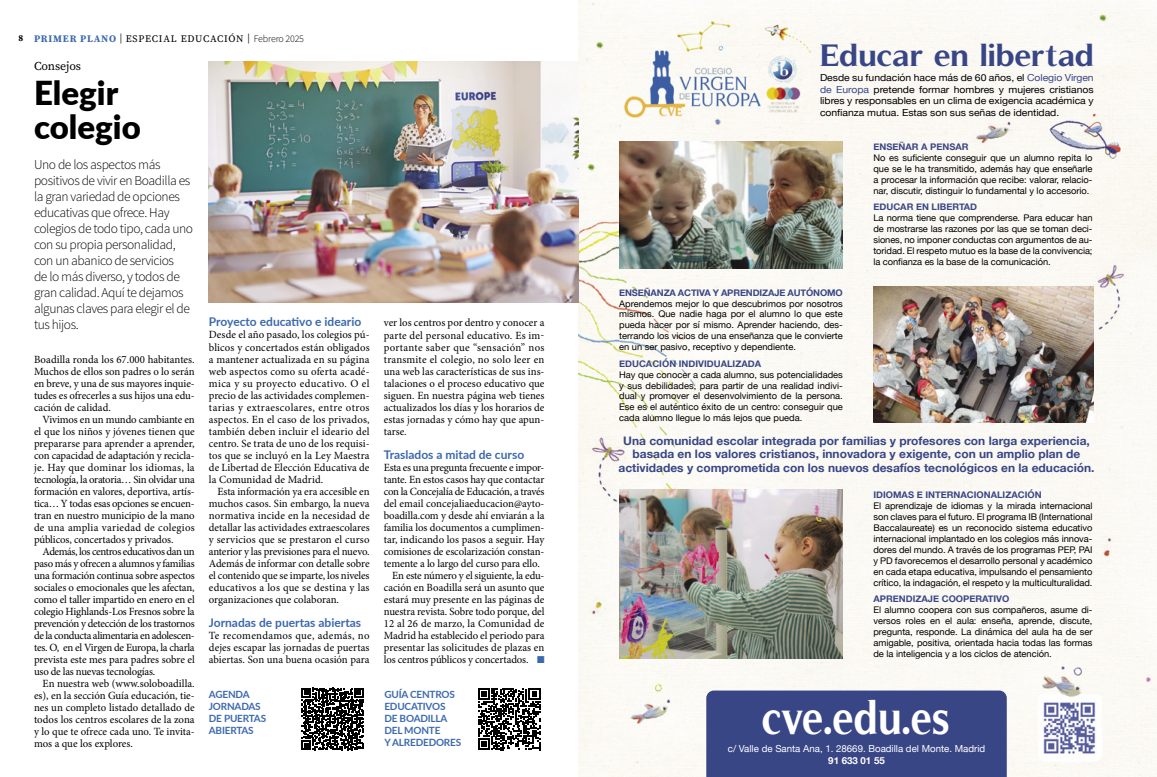
<style>
.page{position:relative;width:1157px;height:777px;background:#fff}
.page>*{position:absolute;margin:0;border:0;box-sizing:border-box;transform-origin:0 0}
.t1{font:700 48.2px "Timeless";color:#fff;scale:.89 1}
.t2{font:900 33px/34px "Lato";color:#000}
.t3{font:700 31.5px "Timeless";letter-spacing:-.005em;color:#394686;scale:1.08 1}
.t4{font:300 13.5px/16px "Source Sans Pro";letter-spacing:-.03em;color:#000}
.t5{font:700 12px "Lato";color:#3c68ae}
.t6{font:12px "Source Serif Pro";letter-spacing:-.01em;color:#000}
.t7{font:700 11.7px/13.4px "Helvetica Neue";color:#394686;text-align:center}
.t8{font:11px/12px "Minion Pro";letter-spacing:-.005em;color:#000;text-align:justify}
.t9{font:11px "Minion Pro";letter-spacing:-.025em;color:#000}
.t10{font:11px "Minion Pro";letter-spacing:.015em;color:#000}
.t11{font:700 10px/12px "Lato";letter-spacing:-.02em;color:#3c68ae}
.t12{font:10px "Source Serif Pro";letter-spacing:.07em;color:#000}
.t13{font:9.7px/11.6px "Helvetica Neue";letter-spacing:-.005em;color:#000;text-align:justify;scale:1.08 1}
.t14{font:9.7px "Helvetica Neue";color:#fff}
.t15{font:700 9.7px "Helvetica Neue";color:#fff}
.t16{font:9.1px/11px "Helvetica Neue";letter-spacing:-.005em;color:#000;text-align:justify}
.t17{font:700 9.1px "Helvetica Neue";color:#394686}
.s1{font-weight:700;font-size:9px}
.s2{font-weight:700;color:#3c68ae}
.s3{font-family:"Source Sans Pro"}
.s4{font-family:"Source Sans Pro";font-weight:300}
.s5{color:#3c68ae}
.s6{color:#394686}
</style>
<div class="page">
<div style="left:578px;top:0;width:579px;height:777px;background:#fbf9f4"></div>
<div style="left:706px;top:690px;width:300px;height:87px;background:#394686"></div>
<img style="left:619px;top:141px;width:223px;height:127px">
<img style="left:873px;top:287px;width:220px;height:135px">
<img style="left:619px;top:489px;width:223px;height:169px">
<img style="left:209px;top:62px;width:369px;height:240px">
<svg style="left:478px;top:688px;width:62px;height:62px"></svg>
<svg style="left:301px;top:688px;width:63px;height:62px"></svg>
<p class="t12" style="left:18px;top:31px;width:287px"><span class="s1">8</span> <span class="s2">PRIMER PLANO</span> <span class="s3">|</span> ESPECIAL EDUCACIÓN <span class="s3">|</span> <span class="s4">Febrero 2025</span></p>
<p class="t6" style="left:34px;top:58px;width:49px">Consejos</p>
<h2 class="t2" style="left:34px;top:74px;width:108px">Elegir colegio</h2>
<p class="t4" style="left:34px;top:156px;width:160px">Uno de los aspectos más positivos de vivir en Boadilla es la gran variedad de opciones educativas que ofrece. Hay colegios de todo tipo, cada uno con su propia personalidad, con un abanico de servicios<br>de lo más diverso, y todos de gran calidad. Aquí te dejamos algunas claves para elegir el de tus hijos.</p>
<p class="t8" style="left:34px;top:353px;width:162px">Boadilla ronda los 67.000 habitantes.<br>Muchos de ellos son padres o lo serán en breve, y una de sus mayores inquie&shy;tudes es ofrecerles a sus hijos una edu&shy;cación de calidad.</p>
<p class="t8" style="left:34px;top:413px;width:162px;text-indent:9px">Vivimos en un mundo cambiante en el que los niños y jóvenes tienen que prepararse para aprender a aprender, con capacidad de adaptación y recicla&shy;je. Hay que dominar los idiomas, la tecnología, la oratoria… Sin olvidar una formación en valores, deportiva, artís&shy;tica… Y todas esas opciones se encuen&shy;tran en nuestro municipio de la mano de una amplia variedad de colegios públicos, concertados y privados.</p>
<p class="t8" style="left:34px;top:545px;width:162px;text-indent:9px">Además, los centros educativos dan un paso más y ofrecen a alumnos y familias una formación continua sobre aspectos sociales o emocionales que les afectan, como el taller impartido en enero en el colegio Highlands-Los Fresnos sobre la prevención y detección de los trastornos de la conducta alimentaria en adolescen&shy;tes. O, en el Virgen de Europa, la charla prevista este mes para padres sobre el uso de las nuevas tecnologías.</p>
<p class="t8" style="left:34px;top:677px;width:162px;text-indent:9px">En nuestra web (www.soloboadilla. es), en la sección Guía educación, tie&shy;nes un completo listado detallado de todos los centros escolares de la zona y lo que te ofrece cada uno. Te invita&shy;mos a que los explores.</p>
<p class="t5" style="left:209px;top:313px;width:154px">Proyecto educativo e ideario</p>
<p class="t8" style="left:209px;top:329px;width:162px">Desde el año pasado, los colegios pú&shy;blicos y concertados están obligados a mantener actualizada en su página web aspectos como su oferta acadé&shy;mica y su proyecto educativo. O el precio de las actividades complemen&shy;tarias y extraescolares, entre otros aspectos. En el caso de los privados, también deben incluir el ideario del centro. Se trata de uno de los requisi&shy;tos que se incluyó en la Ley Maestra de Libertad de Elección Educativa de la Comunidad de Madrid.</p>
<p class="t8" style="left:209px;top:485px;width:162px;text-indent:9px">Esta información ya era accesible en muchos casos. Sin embargo, la nueva normativa incide en la necesidad de detallar las actividades extraescolares y servicios que se prestaron el curso anterior y las previsiones para el nuevo.<br>Además de informar con detalle sobre el contenido que se imparte, los niveles educativos a los que se destina y las organizaciones que colaboran.</p>
<p class="t5" style="left:209px;top:613px;width:154px">Jornadas de puertas abiertas</p>
<p class="t8" style="left:209px;top:629px;width:162px">Te recomendamos que, además, no dejes escapar las jornadas de puertas abiertas. Son una buena ocasión para</p>
<p class="t11" style="left:209px;top:688px;width:59px">AGENDA<br>JORNADAS<br>DE PUERTAS<br>ABIERTAS</p>
<p class="t8" style="left:384px;top:317px;width:162px">ver los centros por dentro y conocer a parte del personal educativo. Es im&shy;portante saber que “sensación” nos transmite el colegio, no solo leer en una web las características de sus ins&shy;talaciones o el proceso educativo que siguen. En nuestra página web tienes actualizados los días y los horarios de estas jornadas y cómo hay que apun&shy;tarse.</p>
<p class="t5" style="left:384px;top:445px;width:142px">Traslados a mitad de curso</p>
<p class="t8" style="left:384px;top:461px;width:162px">Esta es una pregunta frecuente e impor-</p>
<p class="t8" style="left:384px;top:473px;width:162px">tante. En estos casos hay que contactar</p>
<p class="t9" style="left:384px;top:483px;width:162px">con la Concejalía de Educación, a través</p>
<p class="t8" style="left:384px;top:497px;width:162px">del email concejaliaeducacion@ayto-</p>
<p class="t8" style="left:384px;top:509px;width:162px">boadilla.com y desde ahí enviarán a la</p>
<p class="t8" style="left:384px;top:521px;width:162px">familia los documentos a cumplimen-</p>
<p class="t8" style="left:384px;top:533px;width:162px">tar, indicando los pasos a seguir. Hay</p>
<p class="t8" style="left:384px;top:545px;width:162px">comisiones de escolarización constan-</p>
<p class="t8" style="left:384px;top:557px;width:157px">temente a lo largo del curso para ello.</p>
<p class="t8" style="left:392px;top:569px;width:154px">En este número y el siguiente, la edu-</p>
<p class="t8" style="left:384px;top:581px;width:162px">cación en Boadilla será un asunto que</p>
<p class="t8" style="left:384px;top:593px;width:162px">estará muy presente en las páginas de</p>
<p class="t8" style="left:384px;top:605px;width:162px">nuestra revista. Sobre todo porque, del</p>
<p class="t10" style="left:384px;top:615px;width:162px">12 al 26 de marzo, la Comunidad de</p>
<p class="t8" style="left:384px;top:629px;width:162px">Madrid ha establecido el periodo para</p>
<p class="t8" style="left:384px;top:641px;width:162px">presentar las solicitudes de plazas en</p>
<p class="t8" style="left:384px;top:653px;width:162px">los centros públicos y concertados. <span class="s5">■</span></p>
<p class="t11" style="left:384px;top:688px;width:78px">GUÍA CENTROS<br>EDUCATIVOS<br>DE BOADILLA<br>DEL MONTE<br>Y ALREDEDORES</p>
<h3 class="t3" style="left:820px;top:37px;width:256px">Educar en libertad</h3>
<p class="t13" style="left:820px;top:72px;width:255px">Desde su fundación hace más de 60 años, el <span class="s6">Colegio Virgen de Europa</span> pretende formar hombres y mujeres cristianos libres y responsables en un clima de exigencia académica y confianza mutua. Estas son sus señas de identidad.</p>
<p class="t17" style="left:873px;top:140px;width:97px">ENSEÑAR A PENSAR</p>
<p class="t16" style="left:873px;top:153px;width:220px">No es suficiente conseguir que un alumno repita lo que se le ha transmitido, además hay que enseñarle a procesar la información que recibe: valorar, relacio&shy;nar, discutir, distinguir lo fundamental y lo accesorio.</p>
<p class="t17" style="left:873px;top:200px;width:105px">EDUCAR EN LIBERTAD</p>
<p class="t16" style="left:873px;top:213px;width:220px">La norma tiene que comprenderse. Para educar han de mostrarse las razones por las que se toman deci&shy;siones, no imponer conductas con argumentos de au&shy;toridad. El respeto mutuo es la base de la convivencia; la confianza es la base de la comunicación.</p>
<p class="t17" style="left:619px;top:285px;width:225px">ENSEÑANZA ACTIVA Y APRENDIZAJE AUTÓNOMO</p>
<p class="t16" style="left:619px;top:298px;width:225px">Aprendemos mejor lo que descubrimos por nosotros mismos. Que nadie haga por el alumno lo que este pueda hacer por sí mismo. Aprender haciendo, des&shy;terrando los vicios de una enseñanza que le convierte en un ser pasivo, receptivo y dependiente.</p>
<p class="t17" style="left:619px;top:356px;width:143px">EDUCACIÓN INDIVIDUALIZADA</p>
<p class="t16" style="left:619px;top:369px;width:225px">Hay que conocer a cada alumno, sus potencialidades y sus debilidades, para partir de una realidad indivi&shy;dual y promover el desenvolvimiento de la persona.<br>Ese es el auténtico éxito de un centro: conseguir que cada alumno llegue lo más lejos que pueda.</p>
<p class="t7" style="left:618px;top:434px;width:477px">Una comunidad escolar integrada por familias y profesores con larga experiencia, basada en los valores cristianos, innovadora y exigente, con un amplio plan de actividades y comprometida con los nuevos desafíos tecnológicos en la educación.</p>
<p class="t17" style="left:873px;top:487px;width:170px">IDIOMAS E INTERNACIONALIZACIÓN</p>
<p class="t16" style="left:873px;top:500px;width:220px">El aprendizaje de idiomas y la mirada internacional son claves para el futuro. El programa IB (International Baccalaureate) es un reconocido sistema educativo internacional implantado en los colegios más innova&shy;dores del mundo. A través de los programas PEP, PAI y PD favorecemos el desarrollo personal y académico en cada etapa educativa, impulsando el pensamiento crítico, la indagación, el respeto y la multiculturalidad.</p>
<p class="t17" style="left:873px;top:591px;width:137px">APRENDIZAJE COOPERATIVO</p>
<p class="t16" style="left:873px;top:604px;width:220px">El alumno coopera con sus compañeros, asume di&shy;versos roles en el aula: enseña, aprende, discute, pregunta, responde. La dinámica del aula ha de ser amigable, positiva, orientada hacia todas las formas de la inteligencia y a los ciclos de atención.</p>
<h1 class="t1" style="left:762px;top:689px;width:213px">cve.edu.es</h1>
<p class="t14" style="left:728px;top:742px;width:259px">c/ Valle de Santa Ana, 1. 28669. Boadilla del Monte. Madrid</p>
<p class="t15" style="left:828px;top:753px;width:58px">91 633 01 55</p>
</div>
